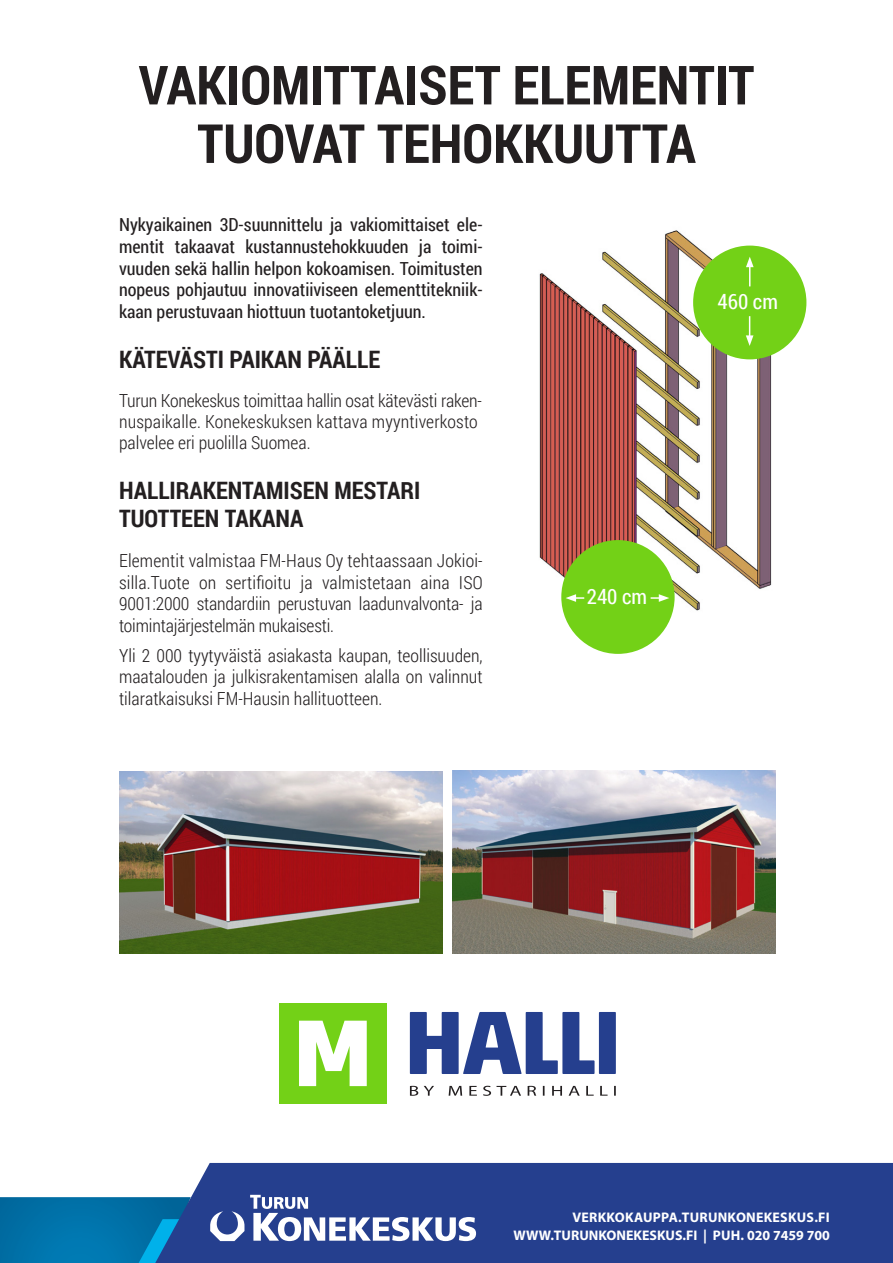
<style>
.page{position:relative;width:893px;height:1263px;background:#fff}
.page>*{position:absolute;margin:0;border:0;box-sizing:border-box;transform-origin:0 0}
.t1{font:700 54px/58.5px "Roboto Condensed";color:#231f20;text-align:center}
.t2{font:700 24px/28.8px "Roboto Condensed";color:#231f20}
.t3{font:21px "Roboto Condensed";color:#fff}
.t4{font:300 18px/21.6px "Roboto Condensed";color:#231f20;text-align:justify}
.t5{font:18px/21.6px "Roboto Condensed";color:#231f20;text-align:justify}
.t6{font:700 13.95px/17.7px "Myriad Pro";letter-spacing:.01em;color:#fff;text-align:right}
</style>
<div class="page">
<img style="left:539px;top:230px;width:268px;height:424px">
<div style="left:279px;top:1003px;width:108px;height:100px;background:#73d117"></div>
<svg style="left:410px;top:1012px;width:185px;height:62px"></svg>
<div style="left:599px;top:1012px;width:17px;height:62px;background:#253f8e"></div>
<svg style="left:410px;top:1086px;width:206px;height:10px"></svg>
<svg style="left:299px;top:1021px;width:68px;height:65px"></svg>
<div style="left:693px;top:246px;width:113px;height:113px;background:#73d117;border-radius:50%"></div>
<svg style="left:746px;top:257px;width:8px;height:29px"></svg>
<svg style="left:746px;top:316px;width:7px;height:30px"></svg>
<div style="left:561px;top:540px;width:114px;height:114px;background:#73d117;border-radius:50%"></div>
<svg style="left:566px;top:594px;width:18px;height:8px"></svg>
<svg style="left:651px;top:594px;width:18px;height:8px"></svg>
<img style="left:452px;top:771px;width:323px;height:183px">
<img style="left:120px;top:771px;width:323px;height:183px">
<div style="left:192px;top:1163px;width:701px;height:100px;background:#253f8e"></div>
<svg style="left:0;top:1195px;width:476px;height:68px;background:#356ba7"></svg>
<h1 class="t1" style="left:139px;top:54px;width:617px">VAKIOMITTAISET ELEMENTIT<br>TUOVAT TEHOKKUUTTA</h1>
<p class="t5" style="left:119px;top:214px;width:365px">Nykyaikainen 3D-suunnittelu ja vakiomittaiset ele&shy;mentit takaavat kustannustehokkuuden ja toimi&shy;vuuden sekä hallin helpon kokoamisen. Toimitusten nopeus pohjautuu innovatiiviseen elementtitekniik&shy;kaan perustuvaan hiottuun tuotantoketjuun.</p>
<h2 class="t2" style="left:119px;top:344px;width:263px">KÄTEVÄSTI PAIKAN PÄÄLLE</h2>
<p class="t4" style="left:119px;top:389px;width:364px;line-height:21px;text-align:left">Turun Konekeskus toimittaa hallin osat kätevästi raken&shy;nuspaikalle. Konekeskuksen kattava myyntiverkosto palvelee eri puolilla Suomea.</p>
<h2 class="t2" style="left:119px;top:475px;width:303px">HALLIRAKENTAMISEN MESTARI<br>TUOTTEEN TAKANA</h2>
<p class="t4" style="left:119px;top:549px;width:365px">Elementit valmistaa FM-Haus Oy tehtaassaan Jokioi&shy;silla.Tuote on sertifioitu ja valmistetaan aina ISO 9001:2000 standardiin perustuvan laadunvalvonta- ja toimintajärjestelmän mukaisesti.</p>
<p class="t4" style="left:119px;top:644px;width:365px">Yli 2 000 tyytyväistä asiakasta kaupan, teollisuuden, maatalouden ja julkisrakentamisen alalla on valinnut tilaratkaisuksi FM-Hausin hallituotteen.</p>
<p class="t3" style="left:718px;top:287px;width:62px">460 cm</p>
<p class="t3" style="left:587px;top:582px;width:62px">240 cm</p>
<p class="t6" style="left:513px;top:1208px;width:318px">VERKKOKAUPPA.TURUNKONEKESKUS.FI<br>WWW.TURUNKONEKESKUS.FI | PUH. 020 7459 700</p>
</div>
